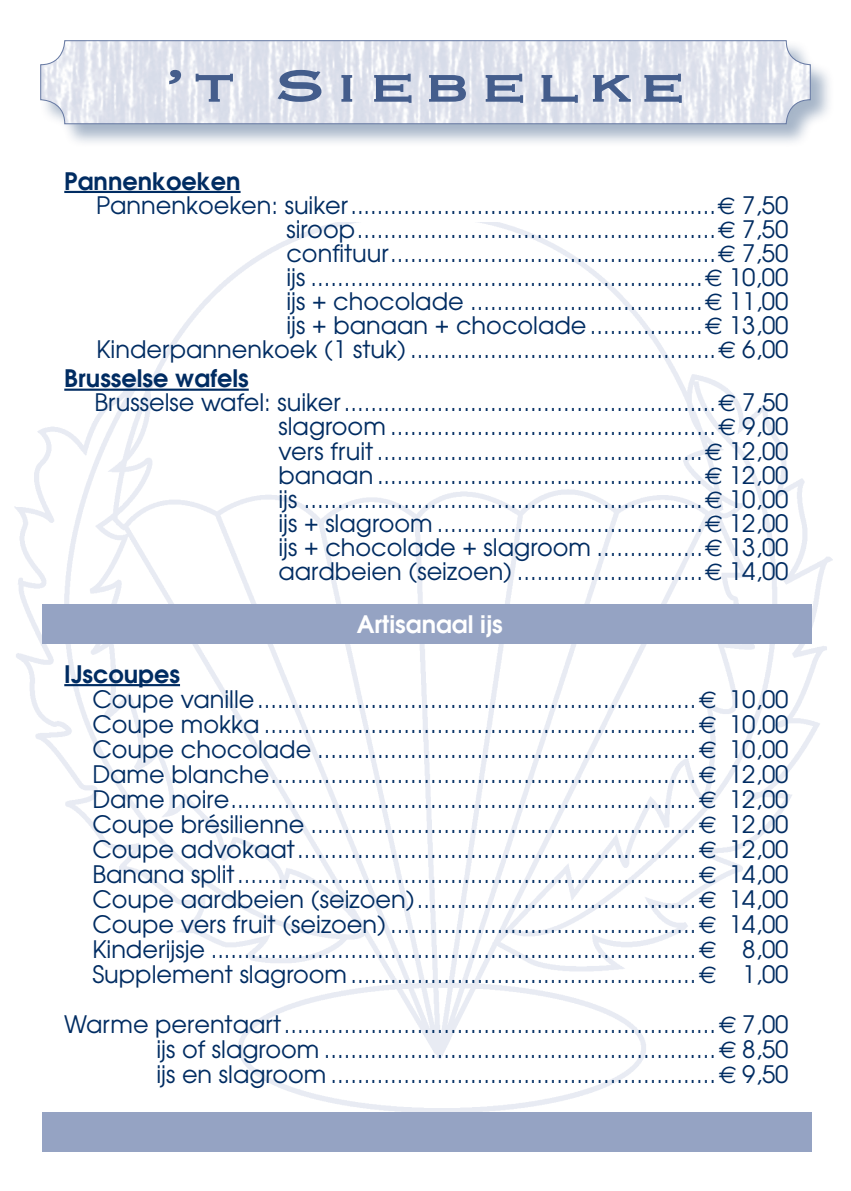
<style>
.page{position:relative;width:851px;height:1191px;background:#fff}
.page>*{position:absolute;margin:0;border:0;box-sizing:border-box;transform-origin:0 0}
.t1{font:300 56px "Copperplate";letter-spacing:.1em;color:#445d8c;scale:1.4 1}
.t2{font:24px/25px "Avant Garde";color:#002c62}
.t3{font:600 24px "Avant Garde";color:#002c62}
.t4{font:600 24px "Avant Garde";color:#fff}
.s1{font-family:"Euro Sans"}
.s2{font-weight:600}
</style>
<div class="page">
<img style="left:15px;top:223px;width:817px;height:889px">
<div style="left:42px;top:1112px;width:769px;height:39px;background:#95a3c3"></div>
<div style="left:42px;top:604px;width:769px;height:39px;background:#95a3c3"></div>
<div style="left:40px;top:40px;width:794px;height:108px;background:#002c62;opacity:.35"></div>
<img style="left:41px;top:41px;width:769px;height:83px">
<div style="left:40px;top:40px;width:770px;height:84px;border:1px solid #6578a2;border-radius:24px"></div>
<svg style="left:168px;top:68px;width:14px;height:17px"></svg>
<svg style="left:195px;top:73px;width:39px;height:30px"></svg>
<svg style="left:276px;top:69px;width:46px;height:34px;background:#afb9cf"></svg>
<svg style="left:340px;top:74px;width:13px;height:29px"></svg>
<svg style="left:373px;top:73px;width:39px;height:31px"></svg>
<svg style="left:428px;top:74px;width:39px;height:29px"></svg>
<svg style="left:484px;top:73px;width:40px;height:31px"></svg>
<svg style="left:540px;top:74px;width:38px;height:30px"></svg>
<svg style="left:592px;top:74px;width:39px;height:29px"></svg>
<svg style="left:643px;top:73px;width:39px;height:31px"></svg>
<hr style="left:64px;top:191px;width:176px;height:2px;background:#002c62">
<hr style="left:64px;top:388px;width:185px;height:3px;background:#002c62">
<hr style="left:64px;top:684px;width:116px;height:2px;background:#002c62">
<h1 class="t1" style="left:165px;top:50px;width:373px">’t Siebelke</h1>
<p class="t3" style="left:64px;top:165px;width:178px">Pannenkoeken</p>
<p class="t2" style="left:96px;top:192px;width:693px">Pannenkoeken: suiker.......................................................<span class="s1">E</span> 7,50</p>
<p class="t2" style="left:286px;top:216px;width:503px">siroop......................................................<span class="s1">E</span> 7,50</p>
<p class="t2" style="left:286px;top:240px;width:503px">confituur.................................................<span class="s1">E</span> 7,50</p>
<p class="t2" style="left:286px;top:264px;width:503px">ijs ...........................................................<span class="s1">E</span> 10,00</p>
<p class="t2" style="left:286px;top:288px;width:503px">ijs + chocolade ...................................<span class="s1">E</span> 11,00</p>
<p class="t2" style="left:286px;top:312px;width:503px">ijs + banaan + chocolade.................<span class="s1">E</span> 13,00</p>
<p class="t2" style="left:96px;top:336px;width:693px">Kinderpannenkoek (1 stuk) ..............................................<span class="s1">E</span> 6,00</p>
<p class="t3" style="left:64px;top:363px;width:186px">Brusselse wafels</p>
<p class="t2" style="left:94px;top:390px;width:695px">Brusselse wafel: suiker........................................................<span class="s1">E</span> 7,50</p>
<p class="t2" style="left:278px;top:414px;width:511px">slagroom .................................................<span class="s1">E</span> 9,00</p>
<p class="t2" style="left:278px;top:438px;width:511px">vers fruit.................................................<span class="s1">E</span> 12,00</p>
<p class="t2" style="left:278px;top:462px;width:511px">banaan.................................................<span class="s1">E</span> 12,00</p>
<p class="t2" style="left:278px;top:486px;width:511px">ijs ............................................................<span class="s1">E</span> 10,00</p>
<p class="t2" style="left:278px;top:510px;width:511px">ijs + slagroom ........................................<span class="s1">E</span> 12,00</p>
<p class="t2" style="left:278px;top:534px;width:511px">ijs + chocolade + slagroom ................<span class="s1">E</span> 13,00</p>
<p class="t2" style="left:278px;top:558px;width:511px">aardbeien (seizoen) ............................<span class="s1">E</span> 14,00</p>
<p class="t4" style="left:357px;top:608px;width:147px">Artisanaal ijs</p>
<p class="t2" style="left:92px;top:661px;width:697px;text-indent:-28px"><span class="s2">IJscoupes<br></span>Coupe vanille..................................................................<span class="s1">E</span> 10,00<br>Coupe mokka .................................................................<span class="s1">E</span> 10,00<br>Coupe chocolade .........................................................<span class="s1">E</span> 10,00<br>Dame blanche................................................................<span class="s1">E</span> 12,00<br>Dame noire......................................................................<span class="s1">E</span> 12,00<br>Coupe brésilienne ..........................................................<span class="s1">E</span> 12,00<br>Coupe advokaat............................................................<span class="s1">E</span> 12,00<br>Banana split.....................................................................<span class="s1">E</span> 14,00<br>Coupe aardbeien (seizoen)..........................................<span class="s1">E</span> 14,00<br>Coupe vers fruit (seizoen) ..............................................<span class="s1">E</span> 14,00<br>Kinderijsje .........................................................................<span class="s1">E</span> 8,00<br>Supplement slagroom....................................................<span class="s1">E</span> 1,00</p>
<p class="t2" style="left:156px;top:1011px;width:633px;text-align:justify;text-indent:-92px">Warme perentaart.................................................................<span class="s1">E</span> 7,00 ijs of slagroom ...........................................................<span class="s1">E</span> 8,50 ijs en slagroom ..........................................................<span class="s1">E</span> 9,50</p>
</div>
